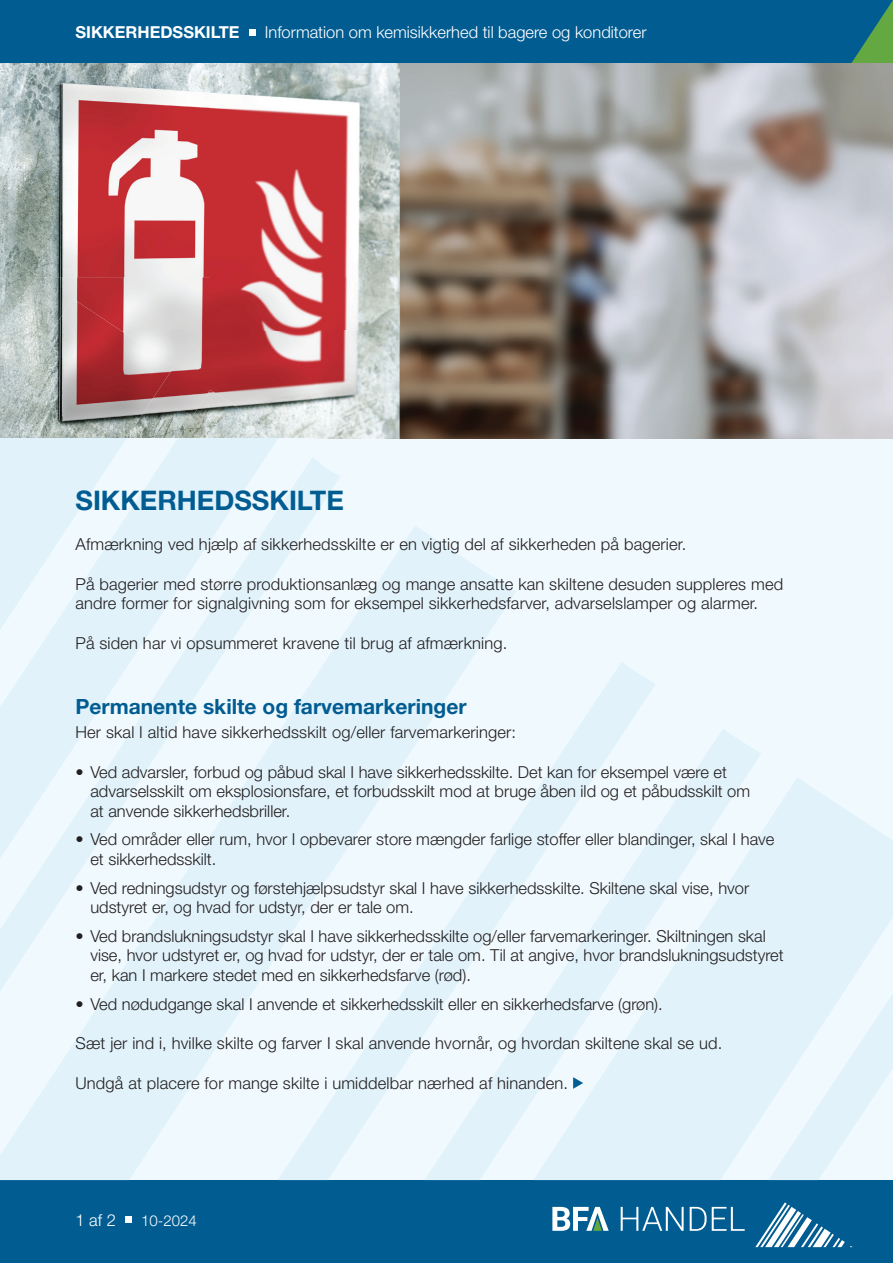
<style>
.page{position:relative;width:893px;height:1263px;background:#fff}
.page>*{position:absolute;margin:0;border:0;box-sizing:border-box;transform-origin:0 0}
.t1{font:700 27px "Helvetica Neue LT Std";color:#015c92}
.t2{font:700 21px "Helvetica Neue LT Std";color:#015c92}
.t3{font:300 16.5px/19.8px "Helvetica Neue LT Std";color:#231f20}
.t4{font:300 16.5px "Helvetica Neue LT Std";color:#fff}
.t5{font:700 16.5px "Helvetica Neue LT Std";color:#fff}
.t6{font:300 15px "Helvetica Neue LT Std";color:#fff}
</style>
<div class="page">
<div style="left:0;top:1180px;width:893px;height:83px;background:#015c92"></div>
<svg style="left:755px;top:1202px;width:98px;height:45px"></svg>
<svg style="left:552px;top:1207px;width:57px;height:24px"></svg>
<svg style="left:621px;top:1207px;width:63px;height:24px"></svg>
<svg style="left:690px;top:1207px;width:55px;height:24px"></svg>
<div style="left:0;top:0;width:893px;height:64px;background:#015c92"></div>
<svg style="left:851px;top:0;width:42px;height:64px"></svg>
<div style="left:0;top:64px;width:893px;height:1116px;background:#f0f9fd"></div>
<svg style="left:0;top:526px;width:515px;height:654px;fill:#e1f2fb"></svg>
<svg style="left:278px;top:662px;width:377px;height:518px"></svg>
<svg style="left:424px;top:728px;width:337px;height:452px"></svg>
<svg style="left:533px;top:777px;width:360px;height:403px;fill:#e1f2fb"></svg>
<svg style="left:768px;top:993px;width:125px;height:187px"></svg>
<svg style="left:0;top:438px;width:278px;height:19px;fill:#e1f2fb"></svg>
<svg style="left:0;top:457px;width:341px;height:534px;fill:#e1f2fb"></svg>
<svg style="left:573px;top:1077px;width:10px;height:12px"></svg>
<div style="left:249px;top:29px;width:7px;height:7px;background:#fff"></div>
<img style="left:0;top:64px;width:840px;height:213px">
<img style="left:37px;top:277px;width:383px;height:54px">
<img style="left:420px;top:277px;width:421px;height:161px">
<img style="left:174px;top:331px;width:246px;height:107px">
<img style="left:0;top:299px;width:174px;height:139px">
<img style="left:178px;top:390px;width:102px;height:48px">
<img style="left:0;top:254px;width:37px;height:77px">
<div style="left:125px;top:1216px;width:7px;height:7px;background:#fff"></div>
<p class="t5" style="left:75px;top:22px;width:166px">SIKKERHEDSSKILTE</p>
<p class="t4" style="left:265px;top:22px;width:383px">Information om kemisikkerhed til bagere og konditorer</p>
<h1 class="t1" style="left:75px;top:484px;width:270px">SIKKERHEDSSKILTE</h1>
<p class="t3" style="left:75px;top:534px;width:612px">Afmærkning ved hjælp af sikkerhedsskilte er en vigtig del af sikkerheden på bagerier.</p>
<p class="t3" style="left:75px;top:573px;width:709px">På bagerier med større produktionsanlæg og mange ansatte kan skiltene desuden suppleres med andre former for signalgivning som for eksempel sikkerhedsfarver, advarselslamper og alarmer.</p>
<p class="t3" style="left:75px;top:633px;width:433px">På siden har vi opsummeret kravene til brug af afmærkning.</p>
<p class="t2" style="left:75px;top:693px;width:393px">Permanente skilte og farvemarkeringer</p>
<p class="t3" style="left:75px;top:722px;width:442px">Her skal I altid have sikkerhedsskilt og/eller farvemarkeringer:</p>
<p class="t3" style="left:90px;top:761px;width:661px;text-indent:-15px">• Ved advarsler, forbud og påbud skal I have sikkerhedsskilte. Det kan for eksempel være et advarsels skilt om eksplosionsfare, et forbudsskilt mod at bruge åben ild og et påbudsskilt om at anvende sikkerhedsbriller.</p>
<p class="t3" style="left:90px;top:829px;width:686px;text-indent:-15px">• Ved områder eller rum, hvor I opbevarer store mængder farlige stoffer eller blandinger, skal I have et sikkerhedsskilt.</p>
<p class="t3" style="left:90px;top:877px;width:660px;text-indent:-15px">• Ved redningsudstyr og førstehjælpsudstyr skal I have sikkerhedsskilte. Skiltene skal vise, hvor udstyret er, og hvad for udstyr, der er tale om.</p>
<p class="t3" style="left:90px;top:925px;width:695px;text-indent:-15px">• Ved brandslukningsudstyr skal I have sikkerhedsskilte og/eller farvemarkeringer. Skiltningen skal vise, hvor udstyret er, og hvad for udstyr, der er tale om. Til at angive, hvor brandslukningsudstyret er, kan I markere stedet med en sikkerhedsfarve (rød).</p>
<p class="t3" style="left:75px;top:993px;width:589px">• Ved nødudgange skal I anvende et sikkerhedsskilt eller en sikkerhedsfarve (grøn).</p>
<p class="t3" style="left:75px;top:1033px;width:648px">Sæt jer ind i, hvilke skilte og farver I skal anvende hvornår, og hvordan skiltene skal se ud.</p>
<p class="t3" style="left:75px;top:1073px;width:494px">Undgå at placere for mange skilte i umiddelbar nærhed af hinanden.</p>
<p class="t4" style="left:75px;top:1210px;width:42px">1 af 2</p>
<p class="t6" style="left:141px;top:1211px;width:57px">10-2024</p>
</div>
